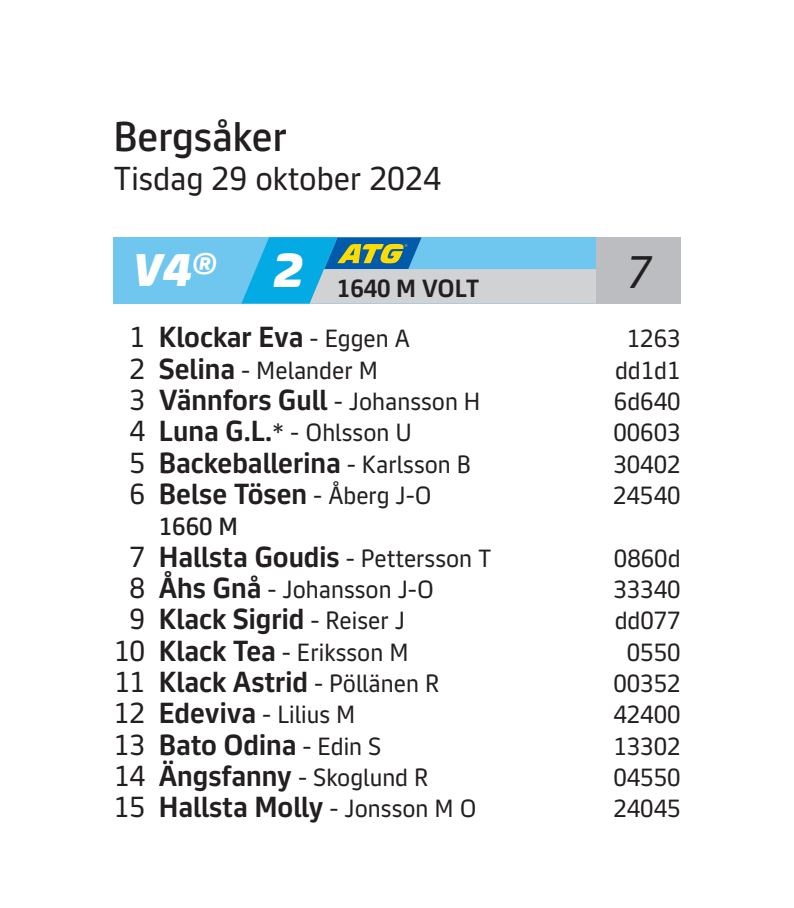
<style>
.page{position:relative;width:794px;height:908px;background:#fff}
.page>*{position:absolute;margin:0;border:0;box-sizing:border-box;transform-origin:0 0}
.t1{font:46px "ATG Rubrik";color:#fff}
.t2{font:44px "ATG Rubrik";color:#fff}
.t3{font:italic 44px "ATG Text";color:#231f20}
.t4{font:500 40px "ATG Text";color:#231f20}
.t5{font:32px "ATG Text";color:#231f20}
.HorseAndRider{font:700 28px "ATG Text";color:#231f20}
.S_REKORD{font:28px "ATG Text";letter-spacing:-.005em;color:#231f20}
.HorseAndRider-2{font:24px "ATG Text";color:#231f20}
.S_REKORD-2{font:24px "ATG Text";color:#231f20}
.t6{font:700 24px "ATG Text";color:#231f20}
.Distance{font:500 24px "ATG Text";color:#231f20}
.s1{font-weight:400;font-size:24px}
.s2{font-weight:700;font-size:28px}
</style>
<div class="page">
<div style="left:595px;top:237px;width:85px;height:66px;background:#bcbdc0"></div>
<svg style="left:113px;top:237px;width:483px;height:66px;background:#79bfdb"></svg>
<p class="t4" style="left:113px;top:113px;width:175px">Bergsåker</p>
<p class="t5" style="left:113px;top:159px;width:329px">Tisdag 29 oktober 2024</p>
<p class="t2" style="left:134px;top:244px;width:83px">V4®</p>
<p class="t1" style="left:274px;top:243px;width:30px">2</p>
<p class="t6" style="left:337px;top:274px;width:144px">1640 M VOLT</p>
<p class="t3" style="left:626px;top:246px;width:26px">7</p>
<p class="S_REKORD" style="left:129px;top:320px;width:17px">1</p>
<p class="HorseAndRider" style="left:159px;top:320px;width:253px">Klockar Eva <span class="s1">- Eggen A</span></p>
<p class="S_REKORD-2" style="left:627px;top:324px;width:55px">1263</p>
<p class="S_REKORD" style="left:129px;top:352px;width:17px">2</p>
<p class="HorseAndRider-2" style="left:159px;top:356px;width:220px"><span class="s2">Selina</span> - Melander M</p>
<p class="S_REKORD-2" style="left:615px;top:356px;width:67px">dd1d1</p>
<p class="S_REKORD" style="left:129px;top:383px;width:17px">3</p>
<p class="HorseAndRider" style="left:159px;top:383px;width:323px">Vännfors Gull <span class="s1">- Johansson H</span></p>
<p class="S_REKORD-2" style="left:614px;top:387px;width:68px">6d640</p>
<p class="S_REKORD" style="left:129px;top:414px;width:17px">4</p>
<p class="HorseAndRider-2" style="left:159px;top:418px;width:255px"><span class="s2">Luna G.L.</span>* - Ohlsson U</p>
<p class="S_REKORD-2" style="left:613px;top:418px;width:69px">00603</p>
<p class="S_REKORD" style="left:129px;top:446px;width:17px">5</p>
<p class="HorseAndRider" style="left:159px;top:445px;width:314px">Backeballerina <span class="s1">- Karlsson B</span></p>
<p class="S_REKORD-2" style="left:613px;top:449px;width:69px">30402</p>
<p class="S_REKORD" style="left:129px;top:477px;width:17px">6</p>
<p class="HorseAndRider" style="left:159px;top:477px;width:274px">Belse Tösen <span class="s1">- Åberg J-O</span></p>
<p class="S_REKORD-2" style="left:613px;top:481px;width:69px">24540</p>
<p class="Distance" style="left:159px;top:512px;width:81px">1660 M</p>
<p class="S_REKORD" style="left:129px;top:540px;width:17px">7</p>
<p class="HorseAndRider" style="left:159px;top:539px;width:334px">Hallsta Goudis <span class="s1">- Pettersson T</span></p>
<p class="S_REKORD-2" style="left:614px;top:543px;width:68px">0860d</p>
<p class="S_REKORD" style="left:129px;top:571px;width:17px">8</p>
<p class="HorseAndRider-2" style="left:159px;top:575px;width:277px"><span class="s2">Åhs Gnå</span> - Johansson J-O</p>
<p class="S_REKORD-2" style="left:613px;top:575px;width:69px">33340</p>
<p class="S_REKORD" style="left:129px;top:602px;width:17px">9</p>
<p class="HorseAndRider" style="left:159px;top:602px;width:248px">Klack Sigrid <span class="s1">- Reiser J</span></p>
<p class="S_REKORD-2" style="left:615px;top:606px;width:67px">dd077</p>
<p class="S_REKORD" style="left:114px;top:633px;width:33px">10</p>
<p class="HorseAndRider-2" style="left:159px;top:637px;width:251px"><span class="s2">Klack Tea</span> - Eriksson M</p>
<p class="S_REKORD-2" style="left:627px;top:637px;width:55px">0550</p>
<p class="S_REKORD" style="left:114px;top:665px;width:32px">11</p>
<p class="HorseAndRider" style="left:159px;top:664px;width:282px">Klack Astrid <span class="s1">- Pöllänen R</span></p>
<p class="S_REKORD-2" style="left:613px;top:669px;width:69px">00352</p>
<p class="S_REKORD" style="left:114px;top:696px;width:33px">12</p>
<p class="HorseAndRider-2" style="left:159px;top:700px;width:198px"><span class="s2">Edeviva</span> - Lilius M</p>
<p class="S_REKORD-2" style="left:613px;top:700px;width:69px">42400</p>
<p class="S_REKORD" style="left:114px;top:727px;width:33px">13</p>
<p class="HorseAndRider" style="left:159px;top:727px;width:224px">Bato Odina <span class="s1">- Edin S</span></p>
<p class="S_REKORD-2" style="left:613px;top:731px;width:69px">13302</p>
<p class="S_REKORD" style="left:114px;top:759px;width:33px">14</p>
<p class="HorseAndRider-2" style="left:159px;top:762px;width:271px"><span class="s2">Ängsfanny</span> - Skoglund R</p>
<p class="S_REKORD-2" style="left:613px;top:762px;width:69px">04550</p>
<p class="S_REKORD" style="left:114px;top:790px;width:33px">15</p>
<p class="HorseAndRider" style="left:159px;top:789px;width:319px">Hallsta Molly <span class="s1">- Jonsson M O</span></p>
<p class="S_REKORD-2" style="left:613px;top:794px;width:69px">24045</p>
</div>
